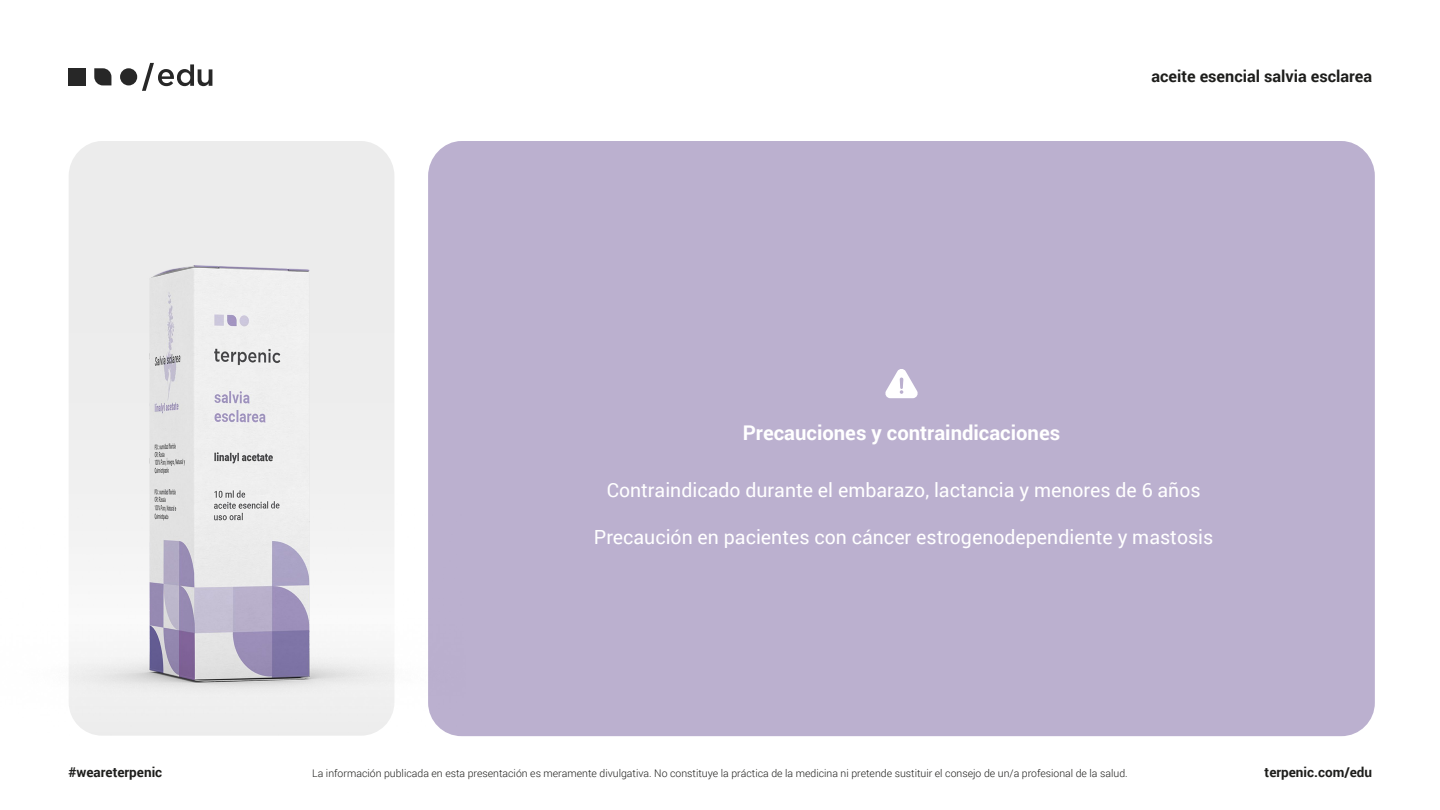
<style>
.page{position:relative;width:1440px;height:810px;background:#fff}
.page>*{position:absolute;margin:0;border:0;box-sizing:border-box;transform-origin:0 0}
.t1{font:700 20.25px "Roboto";color:#fff}
.t2{font:19.5px "Roboto";color:#fff}
.t3{font:700 16.2px "Roboto";color:#1e1e1c}
.t4{font:700 13.5px "Roboto";color:#1e1e1c}
.t5{font:300 10.5px "Roboto";color:#1e1e1c}
</style>
<div class="page">
<div style="left:69px;top:141px;width:325px;height:68px;background:#ececec"></div>
<div style="left:428px;top:141px;width:947px;height:595px;background:#bbb0cf;border-radius:34px"></div>
<div style="left:69px;top:68px;width:17px;height:17px;background:#272727"></div>
<div style="left:120px;top:68px;width:17px;height:17px;background:#272727;border-radius:50%"></div>
<svg style="left:94px;top:68px;width:17px;height:17px"></svg>
<svg style="left:142px;top:63px;width:70px;height:28px"></svg>
<svg style="left:885px;top:369px;width:33px;height:29px"></svg>
<img style="left:69px;top:209px;width:388px;height:527px">
<h3 class="t3" style="left:1151px;top:65px;width:222px">aceite esencial salvia esclarea</h3>
<h1 class="t1" style="left:743px;top:418px;width:319px">Precauciones y contraindicaciones</h1>
<h2 class="t2" style="left:607px;top:476px;width:595px">Contraindicado durante el embarazo, lactancia y menores de 6 años</h2>
<h2 class="t2" style="left:594px;top:523px;width:621px">Precaución en pacientes con cáncer estrogenodependiente y mastosis</h2>
<p class="t4" style="left:69px;top:763px;width:95px">#weareterpenic</p>
<p class="t4" style="left:1265px;top:763px;width:109px">terpenic.com/edu</p>
<p class="t5" style="left:312px;top:766px;width:817px">La información publicada en esta presentación es meramente divulgativa. No constituye la práctica de la medicina ni pretende sustituir el consejo de un/a profesional de la salud.</p>
</div>
